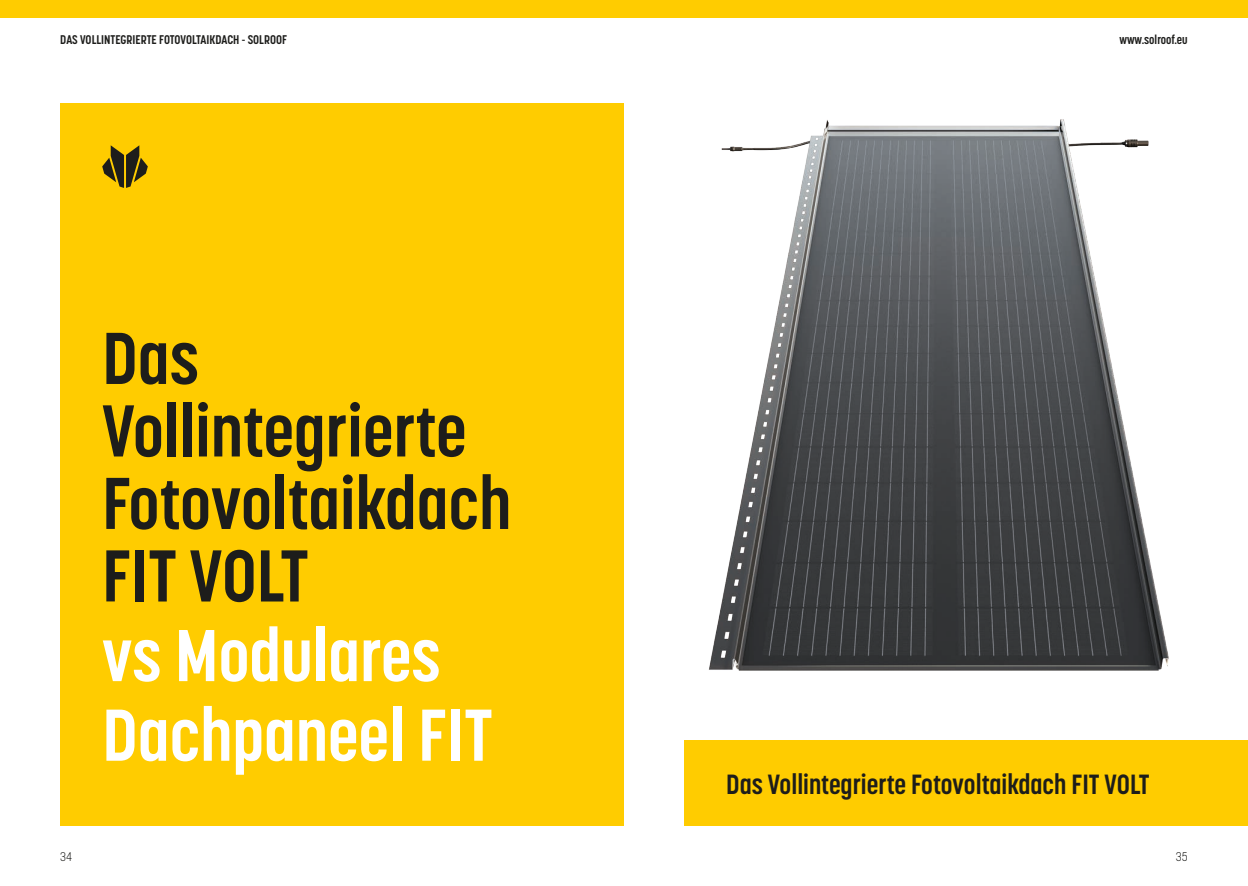
<style>
.page{position:relative;width:1248px;height:886px;background:#fff}
.page>*{position:absolute;margin:0;border:0;box-sizing:border-box;transform-origin:0 0}
.TYTUŁ{font:700 72.5px/72.5px "Korolev Condensed";color:#1d1d1b}
.TYTUŁ-2{font:700 72.5px "Korolev Condensed";color:#fff}
.t1{font:700 27.5px "Korolev Condensed";color:#1d1d1b}
.t2{font:700 12.5px "Korolev Condensed";color:#1d1d1b}
.t3{font:300 12.5px "Korolev Condensed";color:#1d1d1b}
</style>
<div class="page">
<div style="left:0;top:0;width:624px;height:18px;background:#fc0"></div>
<div style="left:624px;top:0;width:623px;height:18px;background:#fc0"></div>
<div style="left:60px;top:103px;width:564px;height:723px;background:#fc0"></div>
<svg style="left:102px;top:145px;width:46px;height:43px"></svg>
<img style="left:709px;top:119px;width:460px;height:552px">
<div style="left:684px;top:741px;width:563px;height:85px;background:#fc0"></div>
<p class="t2" style="left:60px;top:32px;width:228px">DAS VOLLINTEGRIERTE FOTOVOLTAIKDACH - SOLROOF</p>
<p class="t2" style="left:1119px;top:32px;width:70px">www.solroof.eu</p>
<p class="TYTUŁ" style="left:102px;top:322px;width:410px">Das<br>Vollintegrierte<br>Fotovoltaikdach<br>FIT VOLT</p>
<p class="TYTUŁ-2" style="left:102px;top:613px;width:340px">vs Modulares</p>
<p class="TYTUŁ-2" style="left:102px;top:692px;width:391px">Dachpaneel FIT</p>
<p class="t1" style="left:726px;top:768px;width:425px">Das Vollintegrierte Fotovoltaikdach FIT VOLT</p>
<p class="t3" style="left:60px;top:849px;width:13px">34</p>
<p class="t3" style="left:1175px;top:849px;width:13px">35</p>
</div>
